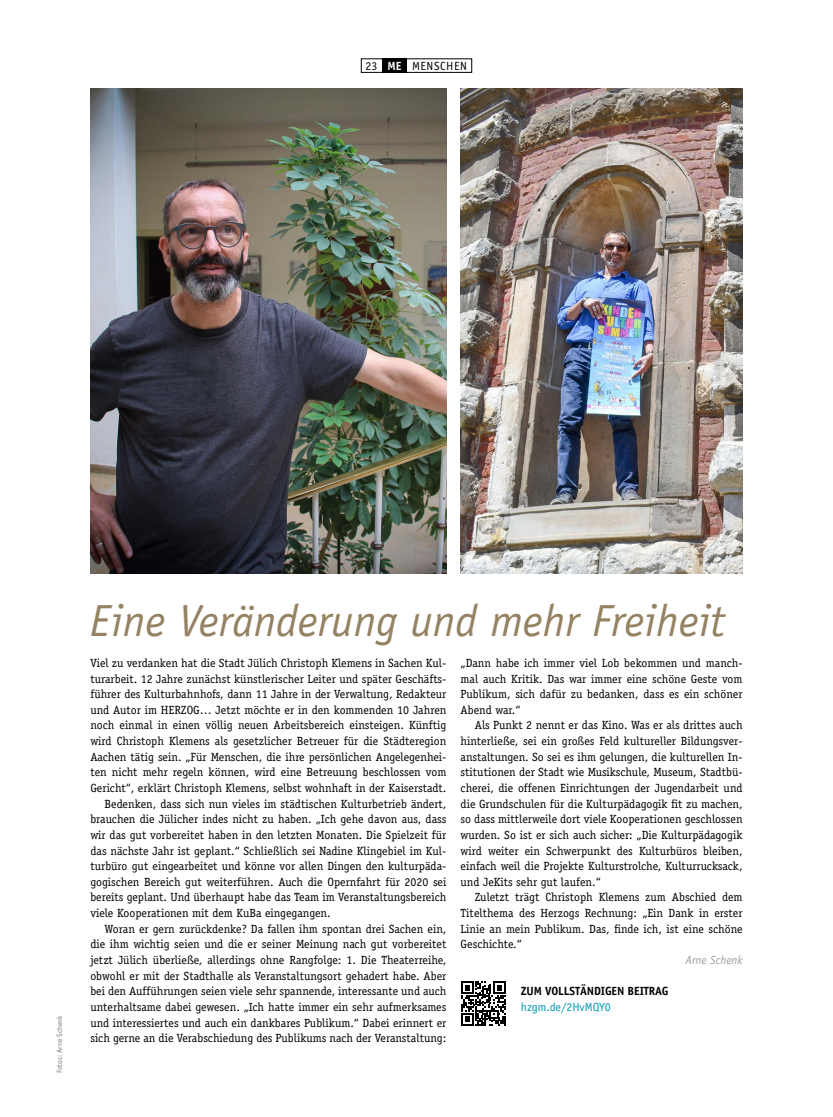
<style>
.page{position:relative;width:833px;height:1117px;background:#fff}
.page>*{position:absolute;margin:0;border:0;box-sizing:border-box;transform-origin:0 0}
.t1{font:italic 45px "Officina Sans";color:#958262}
.t2{font:11.88px/15.6px "Officina Serif";color:#000;text-align:justify}
.t3{font:700 11.88px "Officina Sans";letter-spacing:-.01em;color:#000}
.t4{font:11.88px "Officina Sans";color:#0098b5}
.t5{font:11.88px "Officina Sans";letter-spacing:.05em;color:#000}
.t6{font:italic 11.88px "Officina Sans";color:#9c9d9d}
.t7{font:7.5px "Officina Sans";color:#7b7b7a}
.s1{font-weight:700;color:#fff}
</style>
<div class="page">
<div style="left:361px;top:58px;width:111px;height:15px;border:1px solid #000"></div>
<div style="left:382px;top:58px;width:25px;height:15px;background:#000"></div>
<img style="left:90px;top:88px;width:356px;height:485px">
<img style="left:460px;top:88px;width:282px;height:485px">
<svg style="left:461px;top:981px;width:44px;height:44px"></svg>
<p class="t5" style="left:366px;top:59px;width:103px">23 <span class="s1">ME</span> MENSCHEN</p>
<p class="t7" style="left:55px;top:1073px;width:59px;rotate:-90deg">Fotos: Arne Schenk</p>
<h1 class="t1" style="left:90px;top:594px;width:636px">Eine Veränderung und mehr Freiheit</h1>
<p class="t2" style="left:460px;top:655px;width:283px">„Dann habe ich immer viel Lob bekommen und manch&shy;mal auch Kritik. Das war immer eine schöne Geste vom Publikum, sich dafür zu bedanken, dass es ein schöner Abend war.“</p>
<p class="t2" style="left:460px;top:717px;width:283px;text-indent:14px">Als Punkt 2 nennt er das Kino. Was er als drittes auch hinterließe, sei ein großes Feld kultureller Bildungsver&shy;anstaltungen. So sei es ihm gelungen, die kulturellen In&shy;stitutionen der Stadt wie Musikschule, Museum, Stadtbü&shy;cherei, die offenen Einrichtungen der Jugendarbeit und die Grundschulen für die Kulturpädagogik fit zu machen, so dass mittlerweile dort viele Kooperationen geschlossen wurden. So ist er sich auch sicher: „Die Kulturpädagogik wird weiter ein Schwerpunkt des Kulturbüros bleiben, einfach weil die Projekte Kulturstrolche, Kulturrucksack, und JeKits sehr gut laufen.“</p>
<p class="t2" style="left:460px;top:889px;width:283px;text-indent:14px">Zuletzt trägt Christoph Klemens zum Abschied dem Titelthema des Herzogs Rechnung: „Ein Dank in erster Linie an mein Publikum. Das, finde ich, ist eine schöne Geschichte.“</p>
<p class="t6" style="left:685px;top:952px;width:58px">Arne Schenk</p>
<p class="t3" style="left:521px;top:983px;width:149px">ZUM VOLLSTÄNDIGEN BEITRAG</p>
<p class="t4" style="left:521px;top:999px;width:91px">hzgm.de/2HvMQY0</p>
<p class="t2" style="left:90px;top:655px;width:357px">Viel zu verdanken hat die Stadt Jülich Christoph Klemens in Sachen Kul-</p>
<p class="t2" style="left:90px;top:670px;width:357px">turarbeit. 12 Jahre zunächst künstlerischer Leiter und später Geschäfts-</p>
<p class="t2" style="left:90px;top:686px;width:357px">führer des Kulturbahnhofs, dann 11 Jahre in der Verwaltung, Redakteur</p>
<p class="t2" style="left:90px;top:701px;width:357px">und Autor im HERZOG… Jetzt möchte er in den kommenden 10 Jahren</p>
<p class="t2" style="left:90px;top:717px;width:357px">noch einmal in einen völlig neuen Arbeitsbereich einsteigen. Künftig</p>
<p class="t2" style="left:90px;top:733px;width:357px">wird Christoph Klemens als gesetzlicher Betreuer für die Städteregion</p>
<p class="t2" style="left:90px;top:748px;width:357px">Aachen tätig sein. „Für Menschen, die ihre persönlichen Angelegenhei-</p>
<p class="t2" style="left:90px;top:764px;width:357px">ten nicht mehr regeln können, wird eine Betreuung beschlossen vom</p>
<p class="t2" style="left:90px;top:780px;width:357px">Gericht“, erklärt Christoph Klemens, selbst wohnhaft in der Kaiserstadt.</p>
<p class="t2" style="left:105px;top:795px;width:343px">Bedenken, dass sich nun vieles im städtischen Kulturbetrieb ändert,</p>
<p class="t2" style="left:90px;top:811px;width:357px">brauchen die Jülicher indes nicht zu haben. „Ich gehe davon aus, dass</p>
<p class="t2" style="left:90px;top:826px;width:357px">wir das gut vorbereitet haben in den letzten Monaten. Die Spielzeit für</p>
<p class="t2" style="left:90px;top:842px;width:357px">das nächste Jahr ist geplant.“ Schließlich sei Nadine Klingebiel im Kul-</p>
<p class="t2" style="left:90px;top:858px;width:357px">turbüro gut eingearbeitet und könne vor allen Dingen den kulturpäda-</p>
<p class="t2" style="left:90px;top:873px;width:357px">gogischen Bereich gut weiterführen. Auch die Opernfahrt für 2020 sei</p>
<p class="t2" style="left:90px;top:889px;width:357px">bereits geplant. Und überhaupt habe das Team im Veranstaltungsbereich</p>
<p class="t2" style="left:90px;top:905px;width:242px">viele Kooperationen mit dem KuBa eingegangen.</p>
<p class="t2" style="left:105px;top:920px;width:343px">Woran er gern zurückdenke? Da fallen ihm spontan drei Sachen ein,</p>
<p class="t2" style="left:90px;top:936px;width:357px">die ihm wichtig seien und die er seiner Meinung nach gut vorbereitet</p>
<p class="t2" style="left:90px;top:952px;width:357px">jetzt Jülich überließe, allerdings ohne Rangfolge: 1. Die Theaterreihe,</p>
<p class="t2" style="left:90px;top:967px;width:357px">obwohl er mit der Stadthalle als Veranstaltungsort gehadert habe. Aber</p>
<p class="t2" style="left:90px;top:983px;width:357px">bei den Aufführungen seien viele sehr spannende, interessante und auch</p>
<p class="t2" style="left:90px;top:998px;width:357px">unterhaltsame dabei gewesen. „Ich hatte immer ein sehr aufmerksames</p>
<p class="t2" style="left:90px;top:1014px;width:357px">und interessiertes und auch ein dankbares Publikum.“ Dabei erinnert er</p>
<p class="t2" style="left:90px;top:1030px;width:357px">sich gerne an die Verabschiedung des Publikums nach der Veranstaltung:</p>
</div>
